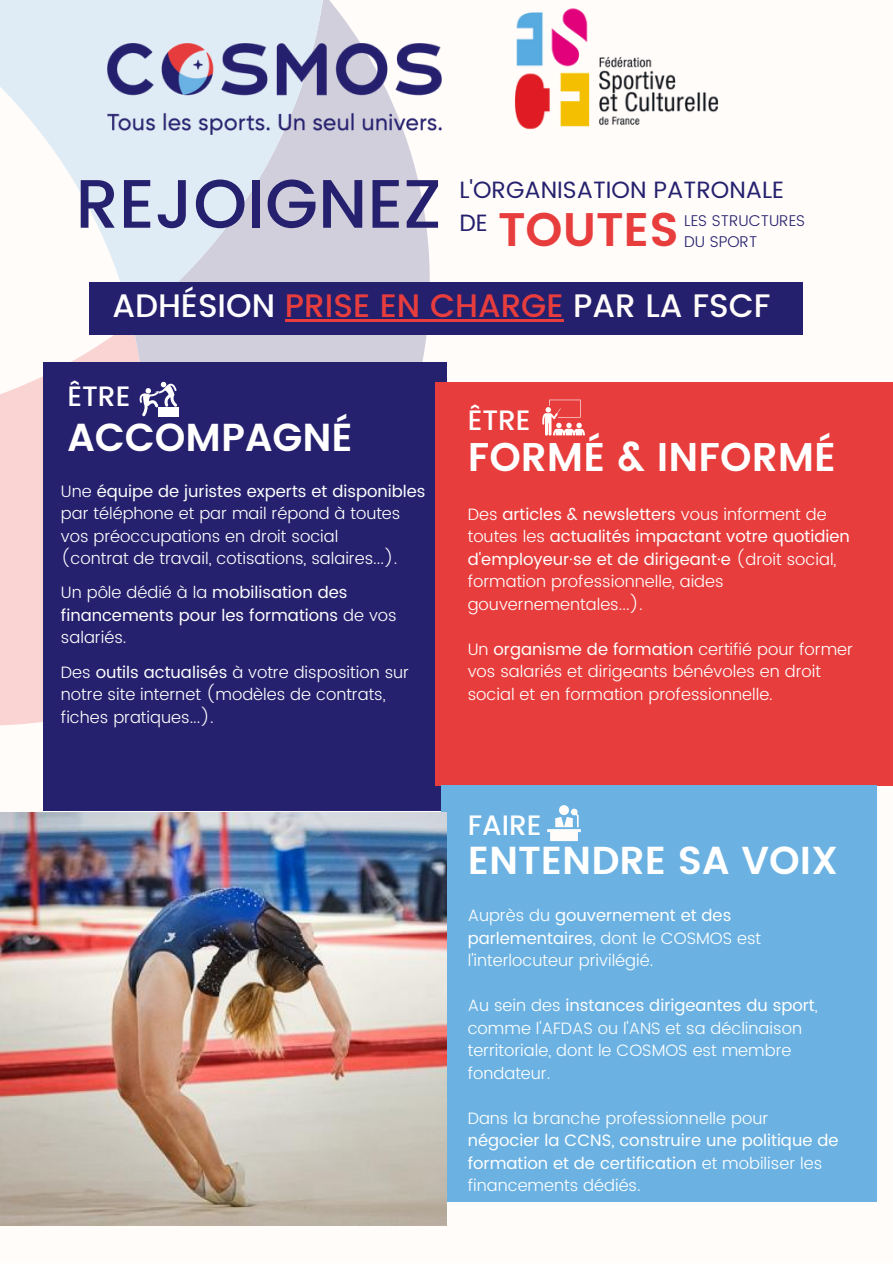
<style>
.page{position:relative;width:893px;height:1264px;background:#fff}
.page>*{position:absolute;margin:0;border:0;box-sizing:border-box;transform-origin:0 0}
.t1{font:500 68.4px "Poppins";color:#26216e}
.t2{font:600 47.1px "Poppins";color:#e83d3d}
.t3{font:600 40.05px "Poppins";color:#fff}
.t4{font:600 39px "Poppins";color:#fff}
.t5{font:500 32.55px "Poppins";color:#e83d3d}
.t6{font:500 28.05px "Poppins";color:#fff}
.t7{font:23.55px "Poppins";color:#26216e}
.t8{font:300 16.5px/22.5px "Poppins";color:#fff}
.t9{font:16.5px/22.5px "Poppins";color:#fff}
.t10{font:300 15.6px/21.3px "Poppins";color:#26216e}
.s1{color:#fff}
.s2{color:#fffcfa}
.s3{font-weight:400}
.s4{font-weight:300}
</style>
<div class="page">
<div style="left:0;top:0;width:892px;height:1262px;background:#fffcfa"></div>
<svg style="left:0;top:43px;width:607px;height:743px"></svg>
<svg style="left:0;top:0;width:382px;height:330px;fill:#e0ecf5"></svg>
<div style="left:44px;top:362px;width:402px;height:448px;background:#26216e"></div>
<svg style="left:140px;top:381px;width:37px;height:35px"></svg>
<div style="left:158px;top:407px;width:21px;height:10px;background:#fff"></div>
<div style="left:435px;top:383px;width:457px;height:402px;background:#e83d3d"></div>
<svg style="left:542px;top:399px;width:43px;height:36px"></svg>
<div style="left:441px;top:785px;width:435px;height:417px;background:#6bb2e3"></div>
<div style="left:559px;top:805px;width:10px;height:10px;background:#fffcfa;border-radius:50%"></div>
<svg style="left:547px;top:808px;width:34px;height:33px"></svg>
<img style="left:107px;top:44px;width:334px;height:91px">
<div style="left:89px;top:282px;width:713px;height:52px;background:#25206e"></div>
<img style="left:504px;top:8px;width:215px;height:127px">
<img style="left:0;top:812px;width:446px;height:413px">
<hr style="left:285px;top:319px;width:278px;height:2px;background:#e83d3d">
<h1 class="t1" style="left:76px;top:164px;width:367px">REJOIGNEZ</h1>
<h3 class="t7" style="left:459px;top:176px;width:326px">L'ORGANISATION PATRONALE</h3>
<h2 class="t2" style="left:459px;top:202px;width:221px"><sup>DE</sup> TOUTES</h2>
<p class="t10" style="left:684px;top:210px;width:122px">LES STRUCTURES<br>DU SPORT</p>
<h3 class="t5" style="left:112px;top:287px;width:659px"><span class="s1">ADHÉSION</span> PRISE EN CHARGE <span class="s2">PAR LA FSCF</span></h3>
<h3 class="t6" style="left:67px;top:380px;width:64px">ÊTRE</h3>
<h3 class="t4" style="left:67px;top:414px;width:287px">ACCOMPAGNÉ</h3>
<h3 class="t6" style="left:467px;top:403px;width:64px">ÊTRE</h3>
<h3 class="t3" style="left:467px;top:434px;width:370px">FORMÉ &amp; INFORMÉ</h3>
<p class="t8" style="left:61px;top:479px;width:366px">Une <span class="s3">équipe de juristes experts et disponibles </span>par téléphone et par mail répond à toutes vos préoccupations en droit social<br>(contrat de travail, cotisations, salaires...).</p>
<p class="t9" style="left:61px;top:581px;width:337px"><span class="s4">Un pôle dédié à la</span> mobilisation des financements pour les formations <span class="s4">de vos salariés.</span></p>
<p class="t8" style="left:61px;top:661px;width:349px">Des <span class="s3">outils actualisés</span> à votre disposition sur notre site internet (modèles de contrats, fiches pratiques...).</p>
<p class="t8" style="left:467px;top:503px;width:383px">Des <span class="s3">articles &amp; newsletters</span> vous informent de toutes les <span class="s3">actualités impactant votre quotidien d'employeur·se et de dirigeant·e</span> (droit social, formation professionnelle, aides gouvernementales...).</p>
<p class="t8" style="left:467px;top:637px;width:387px">Un <span class="s3">organisme de formation</span> certifié pour former vos salariés et dirigeants bénévoles en droit social et en formation professionnelle.</p>
<h3 class="t6" style="left:467px;top:808px;width:75px">FAIRE</h3>
<h3 class="t4" style="left:467px;top:837px;width:372px">ENTENDRE SA VOIX</h3>
<p class="t8" style="left:467px;top:904px;width:295px">Auprès du <span class="s3">gouvernement et des parlementaires</span>, dont le COSMOS est l'interlocuteur privilégié.</p>
<p class="t8" style="left:467px;top:994px;width:351px">Au sein des <span class="s3">instances dirigeantes du sport</span>, comme l'AFDAS ou l'ANS et sa déclinaison territoriale, dont le COSMOS est membre fondateur.</p>
<p class="t8" style="left:467px;top:1106px;width:302px">Dans la branche professionnelle pour</p>
<p class="t9" style="left:467px;top:1129px;width:372px">négocier la CCNS, construire une politique de formation et de certification <span class="s4">et mobiliser les financements dédiés.</span></p>
</div>
